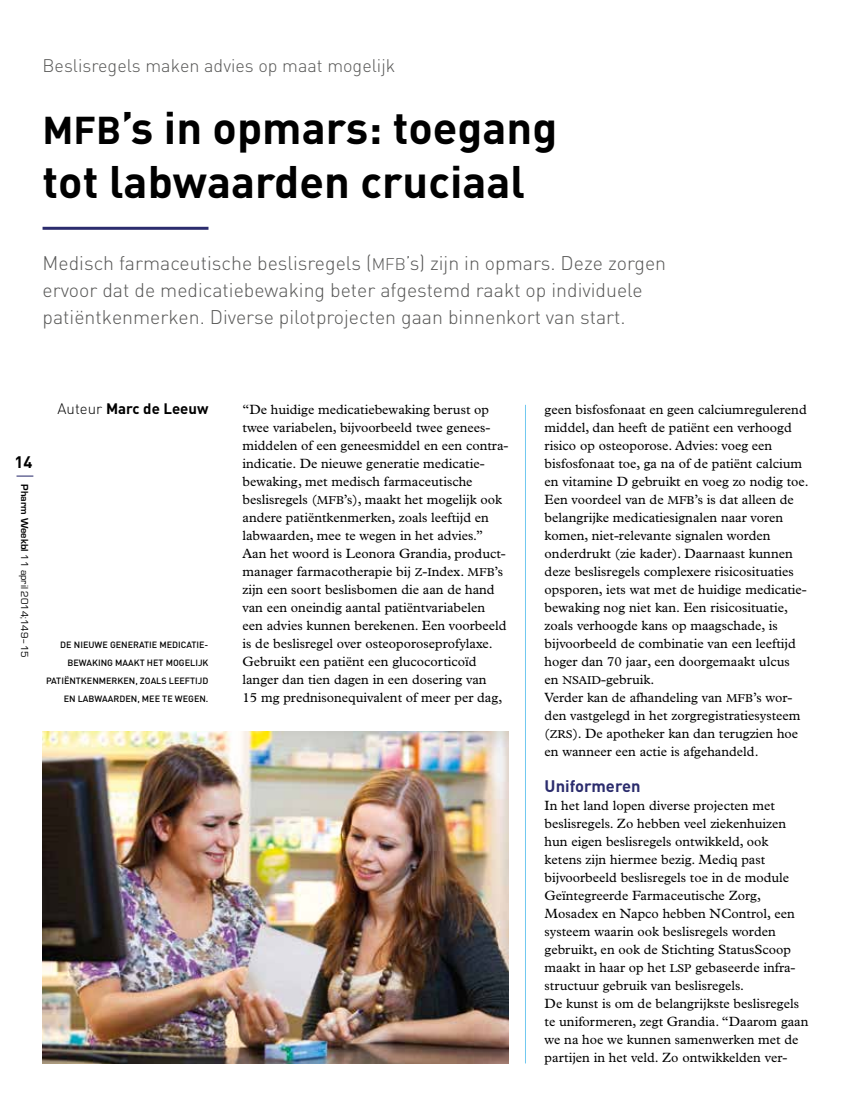
<style>
.page{position:relative;width:851px;height:1106px;background:#fff}
.page>*{position:absolute;margin:0;border:0;box-sizing:border-box;transform-origin:0 0}
.t1{font:700 45px/54px "DIN";color:#000}
.t2{font:300 19.5px/27px "DIN";color:#575756}
.t3{font:300 18px "DIN";color:#575756}
.t4{font:700 16.5px "DIN";color:#2b2c6d}
.t5{font:700 16.5px "DIN";color:#000}
.t6{font:700 15px "DIN";color:#000}
.t7{font:13.5px/18px "Plantin Std";color:#000}
.t8{font:10.5px "Eurostile";color:#000}
.t9{font:500 9px/18px "DIN";color:#000;text-align:right}
.s1{font-family:"DIN Bold SC850";font-weight:400;font-size:38.25px}
.s2{font-family:"DIN Light SC850";font-weight:400;font-size:16.65px}
.s3{font-weight:300}
.s4{font-family:"DIN";font-weight:300;font-size:19.5px;color:#2b2c6d}
.s5{font-weight:700}
.s6{font-family:"Plantin Std SC850";font-size:11.55px}
.s7{font-family:"Plantin Std SC850"}
</style>
<div class="page">
<img style="left:43px;top:731px;width:465px;height:332px">
<hr style="left:525px;top:405px;width:1px;height:658px;background:#72c9f0">
<hr style="left:43px;top:227px;width:165px;height:3px;background:#2b2c6d">
<h3 class="t3" style="left:43px;top:54px;width:354px">Beslisregels maken advies op maat mogelijk</h3>
<h1 class="t1" style="left:43px;top:99px;width:516px"><span class="s1">mfb</span>’s in opmars: toegang tot labwaarden cruciaal</h1>
<h2 class="t2" style="left:43px;top:249px;width:625px">Medisch farmaceutische beslisregels (<span class="s2">mfb</span>’s) zijn in opmars. Deze zorgen ervoor dat de medicatiebewaking beter afgestemd raakt op individuele patiëntkenmerken. Diverse pilotprojecten gaan binnenkort van start.</h2>
<p class="t6" style="left:58px;top:399px;width:152px"><span class="s3">Auteur</span> Marc de Leeuw</p>
<p class="t5" style="left:15px;top:451px;width:19px">14</p>
<p class="t8" style="left:30px;top:473px;width:186px;rotate:90deg"><span class="s4">|</span> <span class="s5">Pharm Weekbl</span> 11 april 2014;149–15</p>
<p class="t9" style="left:46px;top:635px;width:164px">DE NIEUWE GENERATIE MEDICATIE-<br>BEWAKING MAAKT HET MOGELIJK<br>PATIËNTKENMERKEN, ZOALS LEEFTIJD<br>EN LABWAARDEN, MEE TE WEGEN.</p>
<p class="t7" style="left:242px;top:401px;width:267px">“De huidige medicatiebewaking berust op twee variabelen, bijvoorbeeld twee genees&shy;middelen of een geneesmiddel en een contra&shy;indicatie. De nieuwe generatie medicatie&shy;bewaking, met medisch farmaceutische beslisregels (<span class="s6">MFB</span>’s), maakt het mogelijk ook andere patiëntkenmerken, zoals leeftijd en labwaarden, mee te wegen in het advies.” Aan het woord is Leonora Grandia, product&shy;manager farmacotherapie bij <span class="s6">Z</span><span class="s7">-</span><span class="s6">I</span>ndex. <span class="s6">MFB</span>’s zijn een soort beslisbomen die aan de hand van een oneindig aantal patiëntvariabelen een advies kunnen berekenen. Een voorbeeld is de beslisregel over osteoporoseprofylaxe.<br>Gebruikt een patiënt een glucocorticoïd langer dan tien dagen in een dosering van<br>15 mg prednisonequivalent of meer per dag,</p>
<p class="t7" style="left:544px;top:401px;width:265px">geen bisfosfonaat en geen calciumregulerend middel, dan heeft de patiënt een verhoogd risico op osteoporose. Advies: voeg een bisfosfonaat toe, ga na of de patiënt calcium en vitamine D gebruikt en voeg zo nodig toe.<br>Een voordeel van de <span class="s6">MFB</span>’s is dat alleen de belangrijke medicatiesignalen naar voren komen, niet-relevante signalen worden onderdrukt (zie kader). Daarnaast kunnen deze beslisregels complexere risicosituaties opsporen, iets wat met de huidige medicatie&shy;bewaking nog niet kan. Een risicosituatie, zoals verhoogde kans op maagschade, is bijvoorbeeld de combinatie van een leeftijd hoger dan 70 jaar, een doorgemaakt ulcus<br>en <span class="s6">NSAID</span>-gebruik.<br>Verder kan de afhandeling van <span class="s6">MFB</span>’s wor&shy;den vastgelegd in het zorgregistratiesysteem (<span class="s6">ZRS</span>). De apotheker kan dan terugzien hoe en wanneer een actie is afgehandeld.</p>
<p class="t4" style="left:544px;top:775px;width:97px">Uniformeren</p>
<p class="t7" style="left:544px;top:797px;width:265px">In het land lopen diverse projecten met beslisregels. Zo hebben veel ziekenhuizen hun eigen beslisregels ontwikkeld, ook ketens zijn hiermee bezig. Mediq past bijvoorbeeld beslisregels toe in de module Geïntegreerde Farmaceutische Zorg, Mosadex en Napco hebben NControl, een systeem waarin ook beslisregels worden gebruikt, en ook de Stichting StatusScoop maakt in haar op het <span class="s6">LSP</span> gebaseerde infra&shy;structuur gebruik van beslisregels.<br>De kunst is om de belangrijkste beslisregels te uniformeren, zegt Grandia. “Daarom gaan we na hoe we kunnen samenwerken met de partijen in het veld. Zo ontwikkelden ver-</p>
</div>
